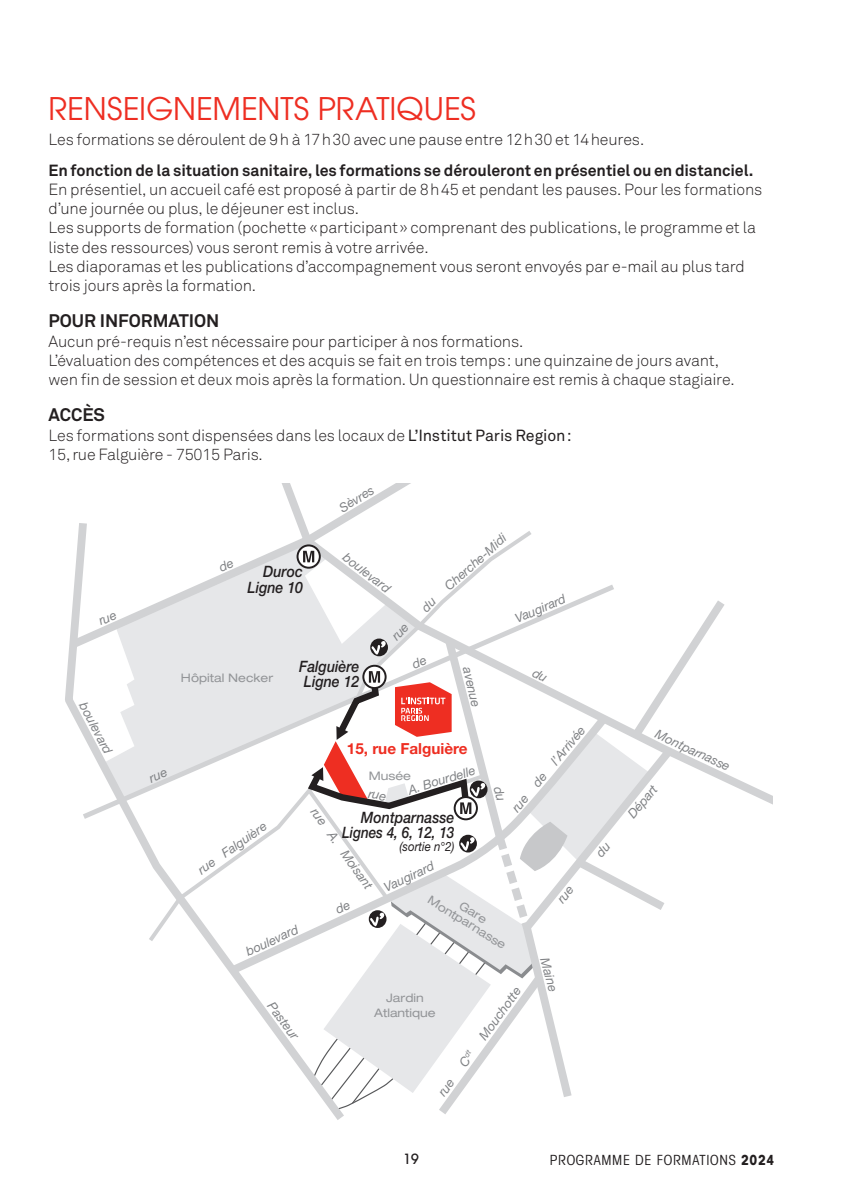
<style>
.page{position:relative;width:842px;height:1191px;background:#fff}
.page>*{position:absolute;margin:0;border:0;box-sizing:border-box;transform-origin:0 0}
.t1{font:31px "ITC Avant Garde Pro";color:#ee2e22}
.t2{font:700 18px "Akkurat Pro";color:#231f20}
.t3{font:16px/19.2px "Akkurat Light Pro";letter-spacing:-.01em;color:#231f20}
.t4{font:700 16px "Akkurat Pro";letter-spacing:-.005em;color:#231f20}
.t5{font:italic 500 15.6px/15.6px "Helvetica Neue";color:#231f20;text-align:right;scale:.9 1}
.t6{font:700 15.2px "Helvetica Neue";color:#ee2e22}
.t7{font:condensed 14px "Avant Garde";letter-spacing:.05em;color:#231f20}
.t8{font:500 14px "ITC Avant Garde Pro";color:#231f20}
.t9{font:italic 12.8px "Helvetica Neue";color:#808285}
.t10{font:italic 12.8px "Helvetica Neue";color:#231f20;scale:.9 1}
.t11{font:expanded 11.8px/15.6px "Helvetica Neue";color:#939598;text-align:center}
.s1{font-family:"Akkurat Pro"}
.s2{font-weight:700}
</style>
<div class="page">
<svg style="left:65px;top:654px;width:80px;height:198px"></svg>
<svg style="left:68px;top:523px;width:19px;height:131px"></svg>
<svg style="left:281px;top:483px;width:492px;height:322px"></svg>
<svg style="left:77px;top:580px;width:68px;height:243px"></svg>
<svg style="left:98px;top:612px;width:19px;height:13px"></svg>
<svg style="left:145px;top:527px;width:587px;height:593px"></svg>
<h1 class="t1" style="left:49px;top:90px;width:429px">RENSEIGNEMENTS PRATIQUES</h1>
<p class="t3" style="left:49px;top:130px;width:597px">Les formations se déroulent de 9h à 17h30 avec une pause entre 12h30 et 14heures.</p>
<p class="t4" style="left:49px;top:160px;width:706px">En fonction de la situation sanitaire, les formations se dérouleront en présentiel ou en distanciel.</p>
<p class="t3" style="left:49px;top:180px;width:715px">En présentiel, un accueil café est proposé à partir de 8h45 et pendant les pauses. Pour les formations d’une journée ou plus, le déjeuner est inclus.<br>Les supports de formation (pochette «participant» comprenant des publications, le programme et la liste des ressources) vous seront remis à votre arrivée.<br>Les diaporamas et les publications d’accompagnement vous seront envoyés par e-mail au plus tard trois jours après la formation.</p>
<p class="t2" style="left:49px;top:310px;width:172px">POUR INFORMATION</p>
<p class="t3" style="left:49px;top:332px;width:688px">Aucun pré-requis n’est nécessaire pour participer à nos formations.<br>L’évaluation des compétences et des acquis se fait en trois temps: une quinzaine de jours avant, wen fin de session et deux mois après la formation. Un questionnaire est remis à chaque stagiaire.</p>
<p class="t2" style="left:49px;top:404px;width:58px">ACCÈS</p>
<p class="t3" style="left:49px;top:426px;width:525px">Les formations sont dispensées dans les locaux de <span class="s1">L’Institut Paris Region:<br></span>15, rue Falguière - 75015 Paris.</p>
<p class="t9" style="left:90px;top:699px;width:58px;rotate:62deg">boulevard</p>
<p class="t5" style="left:248px;top:563px;width:63px">Duroc<br>Ligne 10</p>
<p class="t9" style="left:336px;top:502px;width:40px;rotate:-32deg">Sèvres</p>
<p class="t9" style="left:349px;top:549px;width:58px;rotate:38deg">boulevard</p>
<p class="t11" style="left:181px;top:670px;width:94px">Hôpital Necker</p>
<p class="t5" style="left:299px;top:658px;width:69px;text-align:center">Falguière<br>Ligne 12</p>
<p class="t9" style="left:442px;top:582px;width:79px;rotate:-42deg">Cherche-Midi</p>
<p class="t9" style="left:475px;top:665px;width:42px;rotate:77deg">avenue</p>
<p class="t9" style="left:513px;top:612px;width:55px;rotate:-23deg">Vaugirard</p>
<p class="t9" style="left:195px;top:864px;width:82px;rotate:-35deg">rue Falguière</p>
<p class="t9" style="left:243px;top:945px;width:58px;rotate:-25deg">boulevard</p>
<p class="t9" style="left:277px;top:999px;width:45px;rotate:53deg">Pasteur</p>
<p class="t6" style="left:347px;top:739px;width:122px">15, rue Falguière</p>
<p class="t9" style="left:406px;top:782px;width:71px;rotate:-17deg">A. Bourdelle</p>
<p class="t11" style="left:369px;top:768px;width:44px">Musée</p>
<p class="t9" style="left:320px;top:804px;width:98px;rotate:54deg">rue A. Moisant</p>
<p class="t5" style="left:342px;top:809px;width:126px">Montparnasse<br>Lignes 4, 6, 12, 13</p>
<p class="t10" style="left:400px;top:838px;width:62px">(sortie n°2)</p>
<p class="t9" style="left:381px;top:881px;width:55px;rotate:-25deg">Vaugirard</p>
<p class="t9" style="left:508px;top:805px;width:108px;rotate:-50deg">rue de l’Arrivée</p>
<p class="t11" style="left:433px;top:891px;width:91px;rotate:32deg">Montparnasse</p>
<p class="t11" style="left:464px;top:897px;width:32px;rotate:32deg">Gare</p>
<p class="t11" style="left:374px;top:989px;width:63px">Jardin<br>Atlantique</p>
<p class="t9" style="left:476px;top:1033px;width:63px;rotate:-54deg">Mouchotte</p>
<p class="t9" style="left:552px;top:956px;width:36px;rotate:75deg">Maine</p>
<p class="t9" style="left:659px;top:726px;width:82px;rotate:25deg">Montparnasse</p>
<p class="t9" style="left:624px;top:811px;width:40px;rotate:-50deg">Départ</p>
<p class="t8" style="left:403px;top:1150px;width:17px">19</p>
<p class="t7" style="left:550px;top:1151px;width:226px">PROGRAMME DE FORMATIONS <span class="s2">2024</span></p>
</div>
